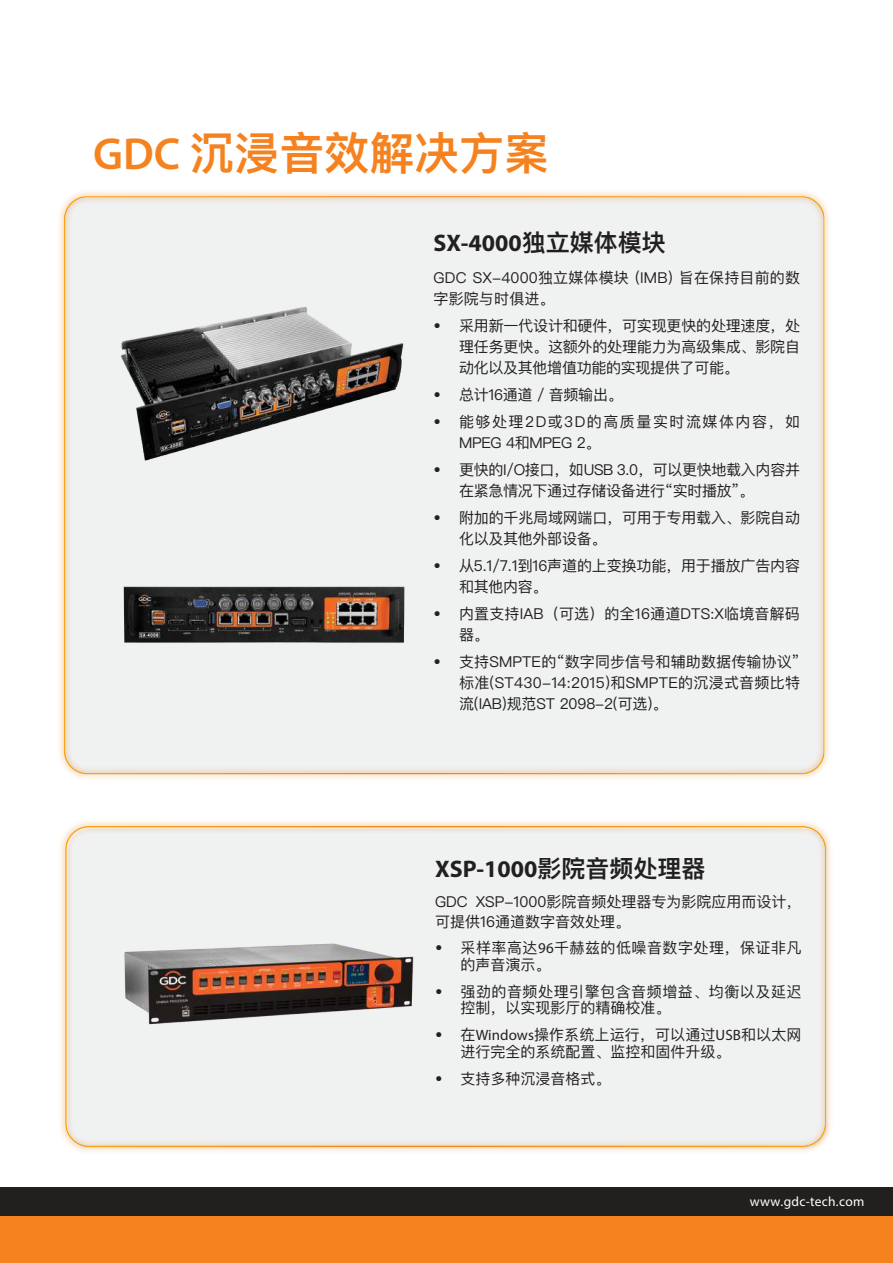
<style>
.page{position:relative;width:893px;height:1263px;background:#fff}
.page>*{position:absolute;margin:0;border:0;box-sizing:border-box;transform-origin:0 0}
.t1{font:600 45px "Ping Fang SC";color:#f5821f}
.t2{font:700 24px "Myriad Pro";color:#221f1f}
.t3{font:15px/21px "Ping Fang SC";color:#221f1f}
.t4{font:15px/16.5px "Ping Fang SC";letter-spacing:.035em;color:#221f1f}
.t5{font:15px/21px "Ping Fang SC";letter-spacing:-.02em;color:#221f1f}
.t6{font:15px/21px "Ping Fang SC";letter-spacing:.1em;color:#221f1f}
.t7{font:13.5px "Myriad Pro";letter-spacing:.02em;color:#fff}
.s1{font-family:"Myriad Pro"}
.s2{font-family:"Ping Fang SC";font-weight:600}
</style>
<div class="page">
<img style="left:60px;top:821px;width:771px;height:331px">
<img style="left:65px;top:826px;width:761px;height:321px">
<img style="left:59px;top:191px;width:770px;height:588px">
<div style="left:64px;top:196px;width:760px;height:578px;background:#f0f1f1"></div>
<img style="left:112px;top:570px;width:297px;height:89px">
<div style="left:0;top:1204px;width:893px;height:59px;background:#f5821f"></div>
<div style="left:0;top:1187px;width:893px;height:29px;background:#221f1f"></div>
<img style="left:109px;top:298px;width:303px;height:169px">
<h1 class="t1" style="left:93px;top:126px;width:457px"><span class="s1">GDC</span> 沉浸音效解决方案</h1>
<h2 class="t2" style="left:434px;top:229px;width:234px">SX-4000<span class="s2">独立媒体模块</span></h2>
<p class="t3" style="left:434px;top:267px;width:368px">GDC SX-4000独立媒体模块 (IMB) 旨在保持目前的数字影院与时俱进。</p>
<p class="t3" style="left:459px;top:315px;width:342px;text-align:justify;text-indent:-26px">• 采用新一代设计和硬件，可实现更快的处理速度，处理任务更快。这额外的处理能力为高级集成、影院自动化以及其他增值功能的实现提供了可能。</p>
<p class="t5" style="left:434px;top:384px;width:191px">• 总计16通道 / 音频输出。</p>
<p class="t6" style="left:459px;top:411px;width:342px;text-indent:-26px">• 能够处理2D或3D的高质量实时流媒体内容，如<br>MPEG 4和MPEG 2。</p>
<p class="t5" style="left:459px;top:459px;width:342px;text-indent:-26px">• 更快的I/O接口，如USB 3.0，可以更快地载入内容并在紧急情况下通过存储设备进行“实时播放”。</p>
<p class="t3" style="left:459px;top:507px;width:342px;text-indent:-26px">• 附加的千兆局域网端口，可用于专用载入、影院自动化以及其他外部设备。</p>
<p class="t3" style="left:459px;top:555px;width:343px;text-indent:-26px">• 从5.1/7.1到16声道的上变换功能，用于播放广告内容和其他内容。</p>
<p class="t3" style="left:459px;top:603px;width:342px;text-indent:-26px">• 内置支持IAB（可选）的全16通道DTS:X临境音解码器。</p>
<p class="t3" style="left:459px;top:651px;width:342px;text-align:justify;text-indent:-26px">• 支持SMPTE的“数字同步信号和辅助数据传输协议”标准(ST430-14:2015)和SMPTE的沉浸式音频比特流(IAB)规范ST 2098-2(可选)。</p>
<h2 class="t2" style="left:435px;top:855px;width:272px">XSP-1000<span class="s2">影院音频处理器</span></h2>
<p class="t3" style="left:435px;top:892px;width:368px;line-height:19.5px">GDC XSP-1000影院音频处理器专为影院应用而设计，可提供16通道数字音效处理。</p>
<p class="t4" style="left:461px;top:940px;width:342px;text-indent:-26px">• 采样率高达<span class="s1">96</span>千赫兹的低噪音数字处理，保证非凡的声音演示。</p>
<p class="t4" style="left:461px;top:983px;width:342px;text-indent:-26px">• 强劲的音频处理引擎包含音频增益、均衡以及延迟控制，以实现影厅的精确校准。</p>
<p class="t3" style="left:460px;top:1027px;width:342px;line-height:16.5px;text-indent:-26px">• 在<span class="s1">Windows</span>操作系统上运行，可以通过<span class="s1">USB</span>和以太网进行完全的系统配置、监控和固件升级。</p>
<p class="t3" style="left:435px;top:1068px;width:177px">• 支持多种沉浸音格式。</p>
<p class="t7" style="left:750px;top:1196px;width:116px">www.gdc-tech.com</p>
</div>
